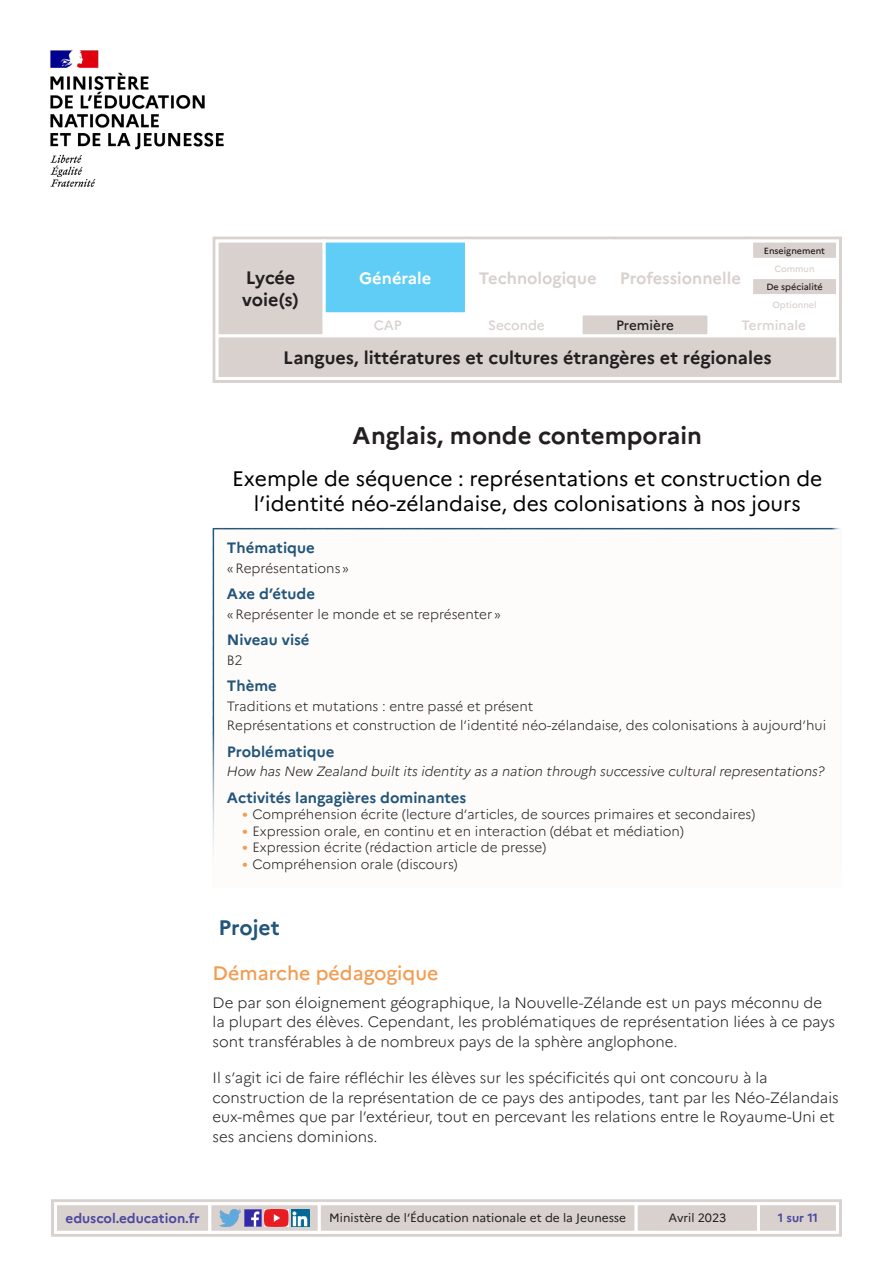
<style>
.page{position:relative;width:893px;height:1263px;background:#fff}
.page>*{position:absolute;margin:0;border:0;box-sizing:border-box;transform-origin:0 0}
._01_Titre_de_la_fich{font:700 24px "Marianne";color:#231f20}
._02_Sous-titre{font:21px/25.2px "Marianne";color:#000;text-align:center}
._02_titre_1{font:700 21px "Marianne";color:#22557a}
._03_titre_2{font:500 19.5px "Marianne";color:#f29c52}
.t1{font:700 18px/21.6px "Marianne";color:#231f20}
.t2{font:700 16.5px "Marianne";color:#d8d1ce}
.t3{font:700 16.5px "Marianne";color:#fff}
.Texte_courant{font:300 15px/19.5px "Marianne";color:#231f20}
._08_Titre_encadré{font:700 15px "Marianne";color:#22557a}
._08_txt_encadré{font:300 13.5px "Marianne";color:#231f20}
._08_txt_encadré-2{font:italic 300 13.5px "Marianne";color:#231f20}
.t4{font:700 13.5px "Marianne";color:#4a489e}
.t5{font:500 13.5px "Marianne";color:#d8d1ce}
.t6{font:500 13.5px "Marianne";color:#231f20}
.t7{font:12px "Marianne";color:#231f20}
.t8{font:700 12px "Marianne";color:#4a489e}
.t9{font:500 9px "Marianne";color:#231f20}
.t10{font:500 9px "Marianne";color:#d8d1ce}
.s1{font-weight:400;font-size:16.5px;color:#f29c52}
</style>
<div class="page">
<div style="left:51px;top:1199px;width:791px;height:38px;border:3px solid #d8d1ce"></div>
<svg style="left:52px;top:1201px;width:788px;height:34px"></svg>
<img style="left:50px;top:50px;width:174px;height:137px">
<svg style="left:212px;top:236px;width:630px;height:147px"></svg>
<div style="left:324px;top:241px;width:142px;height:73px;background:#5fcdf5"></div>
<div style="left:322px;top:240px;width:146px;height:75px;border:3px solid #fff"></div>
<div style="left:466px;top:241px;width:143px;height:73px;background:#fff"></div>
<div style="left:609px;top:241px;width:142px;height:73px;background:#fff"></div>
<div style="left:752px;top:277px;width:85px;height:19px;background:#d8d1ce"></div>
<div style="left:750px;top:276px;width:89px;height:21px;border:3px solid #fff"></div>
<div style="left:752px;top:296px;width:85px;height:18px;background:#fff"></div>
<div style="left:750px;top:294px;width:89px;height:21px;border:3px solid #fff"></div>
<div style="left:752px;top:259px;width:85px;height:19px;background:#fff"></div>
<div style="left:750px;top:258px;width:89px;height:21px;border:3px solid #fff"></div>
<div style="left:752px;top:241px;width:85px;height:18px;background:#d8d1ce"></div>
<div style="left:750px;top:240px;width:89px;height:21px;border:3px solid #fff"></div>
<div style="left:453px;top:314px;width:127px;height:22px;background:#fff"></div>
<div style="left:324px;top:314px;width:128px;height:22px;background:#fff"></div>
<div style="left:322px;top:312px;width:131px;height:25px;border:3px solid #fff"></div>
<div style="left:581px;top:314px;width:128px;height:22px;background:#d8d1ce"></div>
<div style="left:580px;top:312px;width:130px;height:25px;border:3px solid #fff"></div>
<div style="left:710px;top:314px;width:127px;height:22px;background:#fff"></div>
<div style="left:217px;top:241px;width:107px;height:95px;background:#d8d1ce"></div>
<div style="left:216px;top:240px;width:109px;height:97px;border:3px solid #fff"></div>
<div style="left:217px;top:336px;width:621px;height:42px;background:#d8d1ce"></div>
<div style="left:216px;top:334px;width:623px;height:46px;border:3px solid #fff"></div>
<div style="left:213px;top:528px;width:629px;height:359px;background:#fefcfa"></div>
<p class="t1" style="left:242px;top:267px;width:58px">Lycée voie(s)</p>
<p class="t3" style="left:359px;top:268px;width:74px">Générale</p>
<p class="t2" style="left:479px;top:268px;width:119px">Technologique</p>
<p class="t2" style="left:620px;top:268px;width:123px">Professionnelle</p>
<p class="t9" style="left:764px;top:245px;width:63px">Enseignement</p>
<p class="t10" style="left:774px;top:263px;width:42px">Commun</p>
<p class="t9" style="left:766px;top:281px;width:58px">De spécialité</p>
<p class="t10" style="left:772px;top:300px;width:46px">Optionnel</p>
<p class="t5" style="left:374px;top:317px;width:29px">CAP</p>
<p class="t5" style="left:488px;top:317px;width:58px">Seconde</p>
<p class="t6" style="left:616px;top:317px;width:59px">Première</p>
<p class="t5" style="left:741px;top:317px;width:66px">Terminale</p>
<p class="t1" style="left:283px;top:347px;width:490px">Langues, littératures et cultures étrangères et régionales</p>
<p class="_01_Titre_de_la_fich" style="left:353px;top:420px;width:351px">Anglais, monde contemporain</p>
<p class="_02_Sous-titre" style="left:232px;top:466px;width:592px">Exemple de séquence : représentations et construction de l’identité néo-zélandaise, des colonisations à nos jours</p>
<p class="_08_Titre_encadré" style="left:227px;top:539px;width:89px">Thématique</p>
<p class="_08_txt_encadré" style="left:227px;top:560px;width:124px">«Représentations»</p>
<p class="_08_Titre_encadré" style="left:227px;top:585px;width:90px">Axe d’étude</p>
<p class="_08_txt_encadré" style="left:227px;top:606px;width:276px">«Représenter le monde et se représenter»</p>
<p class="_08_Titre_encadré" style="left:227px;top:631px;width:84px">Niveau visé</p>
<p class="_08_txt_encadré" style="left:227px;top:652px;width:17px">B2</p>
<p class="_08_Titre_encadré" style="left:227px;top:677px;width:51px">Thème</p>
<p class="_08_txt_encadré" style="left:227px;top:698px;width:308px">Traditions et mutations : entre passé et présent</p>
<p class="_08_txt_encadré" style="left:227px;top:717px;width:601px">Représentations et construction de l’identité néo-zélandaise, des colonisations à aujourd’hui</p>
<p class="_08_Titre_encadré" style="left:227px;top:742px;width:109px">Problématique</p>
<p class="_08_txt_encadré-2" style="left:227px;top:763px;width:599px">How has New Zealand built its identity as a nation through successive cultural representations?</p>
<p class="_08_Titre_encadré" style="left:227px;top:788px;width:241px">Activités langagières dominantes</p>
<p class="_08_txt_encadré" style="left:242px;top:806px;width:514px"><span class="s1">•</span> Compréhension écrite (lecture d’articles, de sources primaires et secondaires)</p>
<p class="_08_txt_encadré" style="left:242px;top:823px;width:443px"><span class="s1">•</span> Expression orale, en continu et en interaction (débat et médiation)</p>
<p class="_08_txt_encadré" style="left:242px;top:839px;width:305px"><span class="s1">•</span> Expression écrite (rédaction article de presse)</p>
<p class="_08_txt_encadré" style="left:242px;top:856px;width:217px"><span class="s1">•</span> Compréhension orale (discours)</p>
<p class="_02_titre_1" style="left:219px;top:915px;width:63px">Projet</p>
<p class="_03_titre_2" style="left:213px;top:961px;width:227px">Démarche pédagogique</p>
<p class="Texte_courant" style="left:213px;top:993px;width:624px">De par son éloignement géographique, la Nouvelle-Zélande est un pays méconnu de la plupart des élèves. Cependant, les problématiques de représentation liées à ce pays sont transférables à de nombreux pays de la sphère anglophone.</p>
<p class="Texte_courant" style="left:213px;top:1068px;width:628px">Il s’agit ici de faire réfléchir les élèves sur les spécificités qui ont concouru à la construction de la représentation de ce pays des antipodes, tant par les Néo-Zélandais eux-mêmes que par l’extérieur, tout en percevant les relations entre le Royaume-Uni et ses anciens dominions.</p>
<p class="t4" style="left:66px;top:1210px;width:136px">eduscol.education.fr</p>
<p class="t7" style="left:329px;top:1211px;width:298px">Ministère de l’Éducation nationale et de la Jeunesse</p>
<p class="t7" style="left:668px;top:1211px;width:59px">Avril 2023</p>
<p class="t8" style="left:778px;top:1211px;width:42px">1 sur 11</p>
</div>
